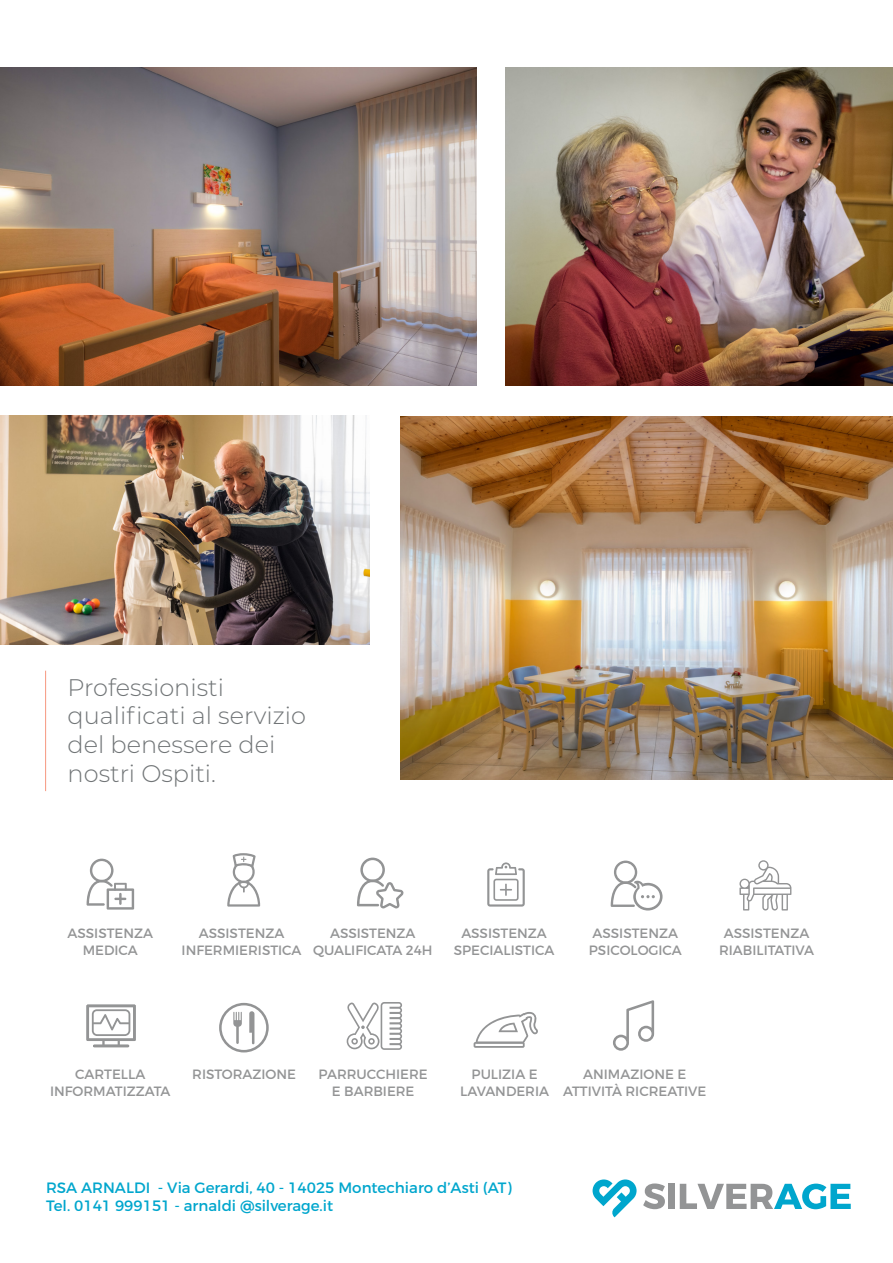
<style>
.page{position:relative;width:893px;height:1263px;background:#fff}
.page>*{position:absolute;margin:0;border:0;box-sizing:border-box;transform-origin:0 0}
.t1{font:300 24px/28.8px "Montserrat";color:#717577}
.t2{font:15px/18px "Montserrat";color:#00a6cd}
.t3{font:13.5px/16.2px "Montserrat";color:#939495;text-align:center}
</style>
<div class="page">
<svg style="left:87px;top:859px;width:47px;height:50px"></svg>
<svg style="left:643px;top:1183px;width:22px;height:26px"></svg>
<div style="left:668px;top:1184px;width:7px;height:25px;background:#939495"></div>
<svg style="left:680px;top:1183px;width:171px;height:26px"></svg>
<svg style="left:593px;top:1179px;width:44px;height:38px"></svg>
<hr style="left:45px;top:671px;width:1px;height:120px;background:#f7a28d">
<svg style="left:227px;top:853px;width:33px;height:53px"></svg>
<svg style="left:357px;top:857px;width:47px;height:51px"></svg>
<svg style="left:487px;top:862px;width:38px;height:44px"></svg>
<svg style="left:611px;top:860px;width:52px;height:50px"></svg>
<svg style="left:739px;top:860px;width:52px;height:50px"></svg>
<svg style="left:86px;top:1004px;width:50px;height:43px"></svg>
<svg style="left:219px;top:1003px;width:50px;height:49px"></svg>
<svg style="left:347px;top:1002px;width:55px;height:48px"></svg>
<svg style="left:474px;top:1012px;width:64px;height:36px"></svg>
<svg style="left:613px;top:1000px;width:41px;height:51px"></svg>
<img style="left:505px;top:67px;width:388px;height:318px">
<img style="left:0;top:67px;width:477px;height:318px">
<img style="left:0;top:416px;width:369px;height:228px">
<img style="left:400px;top:416px;width:493px;height:364px">
<h1 class="t1" style="left:68px;top:672px;width:240px">Professionisti qualificati al servizio del benessere dei nostri Ospiti.</h1>
<p class="t3" style="left:68px;top:925px;width:87px">ASSISTENZA<br>MEDICA</p>
<p class="t3" style="left:182px;top:925px;width:122px">ASSISTENZA<br>INFERMIERISTICA</p>
<p class="t3" style="left:313px;top:925px;width:121px">ASSISTENZA<br>QUALIFICATA 24H</p>
<p class="t3" style="left:454px;top:925px;width:102px">ASSISTENZA<br>SPECIALISTICA</p>
<p class="t3" style="left:589px;top:925px;width:94px;text-align:left">ASSISTENZA<br>PSICOLOGICA</p>
<p class="t3" style="left:719px;top:925px;width:97px">ASSISTENZA<br>RIABILITATIVA</p>
<p class="t3" style="left:50px;top:1066px;width:122px">CARTELLA<br>INFORMATIZZATA</p>
<p class="t3" style="left:192px;top:1066px;width:105px">RISTORAZIONE</p>
<p class="t3" style="left:319px;top:1066px;width:111px">PARRUCCHIERE<br>E BARBIERE</p>
<p class="t3" style="left:460px;top:1066px;width:91px">PULIZIA E<br>LAVANDERIA</p>
<p class="t3" style="left:563px;top:1066px;width:145px">ANIMAZIONE E<br>ATTIVITÀ RICREATIVE</p>
<p class="t2" style="left:46px;top:1178px;width:467px">RSA ARNALDI - Via Gerardi, 40 - 14025 Montechiaro d’Asti (AT)<br>Tel. 0141 999151 - arnaldi @silverage.it</p>
</div>
